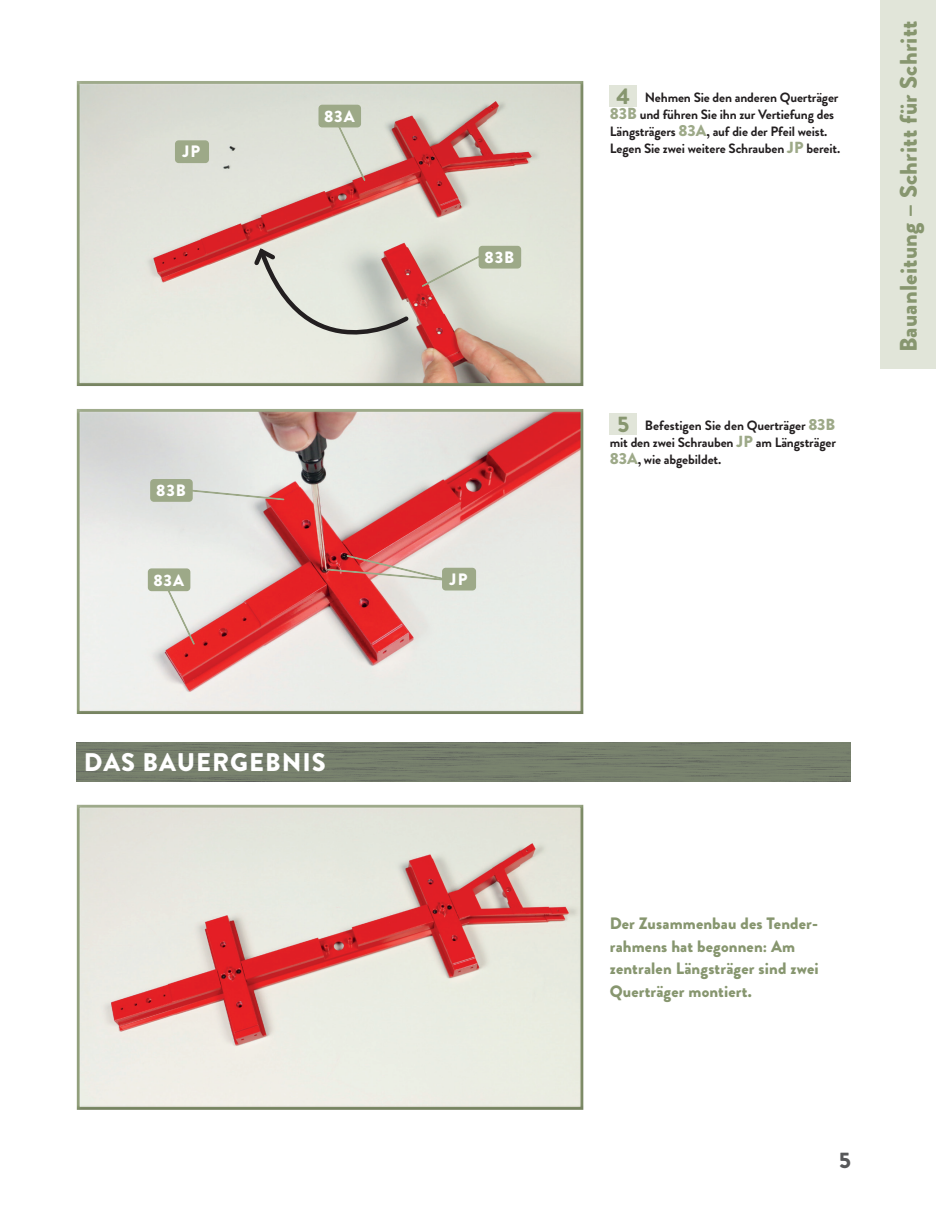
<style>
.page{position:relative;width:936px;height:1212px;background:#fff}
.page>*{position:absolute;margin:0;border:0;box-sizing:border-box;transform-origin:0 0}
.t1{font:900 25.5px "Brandon Grotesque";letter-spacing:.04em;color:#fff}
.t2{font:900 24px "Brandon Grotesque";letter-spacing:.01em;color:#87966f}
.t3{font:900 22.5px "Brandon Grotesque";color:#57585a}
.t4{font:900 16.5px/22.5px "Brandon Grotesque";letter-spacing:.01em;color:#87966f}
.t5{font:900 16.5px "Brandon Grotesque";letter-spacing:.055em;color:#fff}
.t6{font:700 13.5px/17px "Brandon Grotesque";letter-spacing:-.01em;color:#231f20}
.s1{font-weight:900;font-size:22.5px;color:#87966f}
.s2{font-weight:900;font-size:16.05px;color:#9da988}
</style>
<div class="page">
<div style="left:880px;top:0;width:55px;height:369px;background:#e1e5d9"></div>
<img style="left:77px;top:742px;width:773px;height:40px">
<div style="left:76px;top:804px;width:509px;height:307px;background:#231f20;opacity:.15"></div>
<div style="left:609px;top:85px;width:27px;height:21px;background:#e1e5d9"></div>
<div style="left:76px;top:80px;width:509px;height:307px;background:#231f20;opacity:.15"></div>
<div style="left:609px;top:413px;width:27px;height:21px;background:#e1e5d9"></div>
<div style="left:76px;top:408px;width:509px;height:307px;background:#231f20;opacity:.15"></div>
<svg style="left:251px;top:245px;width:159px;height:132px"></svg>
<div style="left:176px;top:141px;width:32px;height:21px;background:#9da988;border-radius:3px"></div>
<div style="left:175px;top:140px;width:34px;height:23px;border:2px solid #9da988;border-radius:3px"></div>
<svg style="left:419px;top:249px;width:70px;height:39px"></svg>
<div style="left:479px;top:247px;width:41px;height:21px;background:#9da988;border-radius:3px"></div>
<div style="left:478px;top:246px;width:43px;height:23px;border:2px solid #9da988;border-radius:3px"></div>
<svg style="left:332px;top:115px;width:35px;height:68px"></svg>
<div style="left:319px;top:105px;width:41px;height:22px;background:#9da988;border-radius:3px"></div>
<div style="left:318px;top:105px;width:43px;height:22px;border:2px solid #9da988;border-radius:3px"></div>
<svg style="left:193px;top:487px;width:93px;height:14px"></svg>
<div style="left:151px;top:480px;width:41px;height:21px;background:#9da988;border-radius:3px"></div>
<div style="left:150px;top:479px;width:43px;height:23px;border:2px solid #9da988;border-radius:3px"></div>
<svg style="left:162px;top:579px;width:34px;height:68px"></svg>
<div style="left:149px;top:569px;width:41px;height:21px;background:#9da988;border-radius:3px"></div>
<div style="left:148px;top:568px;width:42px;height:23px;border:2px solid #9da988;border-radius:3px"></div>
<svg style="left:324px;top:553px;width:143px;height:31px"></svg>
<div style="left:443px;top:568px;width:32px;height:22px;background:#9da988;border-radius:3px"></div>
<div style="left:442px;top:568px;width:34px;height:22px;border:2px solid #9da988;border-radius:3px"></div>
<p class="t5" style="left:182px;top:140px;width:19px">JP</p>
<p class="t5" style="left:324px;top:104px;width:32px">83A</p>
<p class="t5" style="left:484px;top:246px;width:31px">83B</p>
<p class="t5" style="left:156px;top:479px;width:31px">83B</p>
<p class="t5" style="left:153px;top:568px;width:32px">83A</p>
<p class="t5" style="left:449px;top:567px;width:19px">JP</p>
<h1 class="t1" style="left:84px;top:744px;width:243px">DAS BAUERGEBNIS</h1>
<p class="t6" style="left:609px;top:89px;width:232px;text-indent:7px"><span class="s1">4</span> Nehmen Sie den anderen Querträger <span class="s2">83B</span> und führen Sie ihn zur Vertiefung des Längsträgers <span class="s2">83A</span>, auf die der Pfeil weist.<br>Legen Sie zwei weitere Schrauben <span class="s2">JP</span> bereit.</p>
<p class="t6" style="left:609px;top:417px;width:228px;text-align:justify;text-indent:8px"><span class="s1">5</span> Befestigen Sie den Querträger <span class="s2">83B </span>mit den zwei Schrauben <span class="s2">JP</span> am Längsträger <span class="s2">83A</span>, wie abgebildet.</p>
<h2 class="t2" style="left:891px;top:352px;width:333px;rotate:-90deg">Bauanleitung – Schritt für Schritt</h2>
<p class="t4" style="left:609px;top:912px;width:210px">Der Zusammenbau des Tender&shy;rahmens hat begonnen: Am zentralen Längsträger sind zwei<br>Querträger montiert.</p>
<h3 class="t3" style="left:839px;top:1144px;width:13px">5</h3>
</div>
